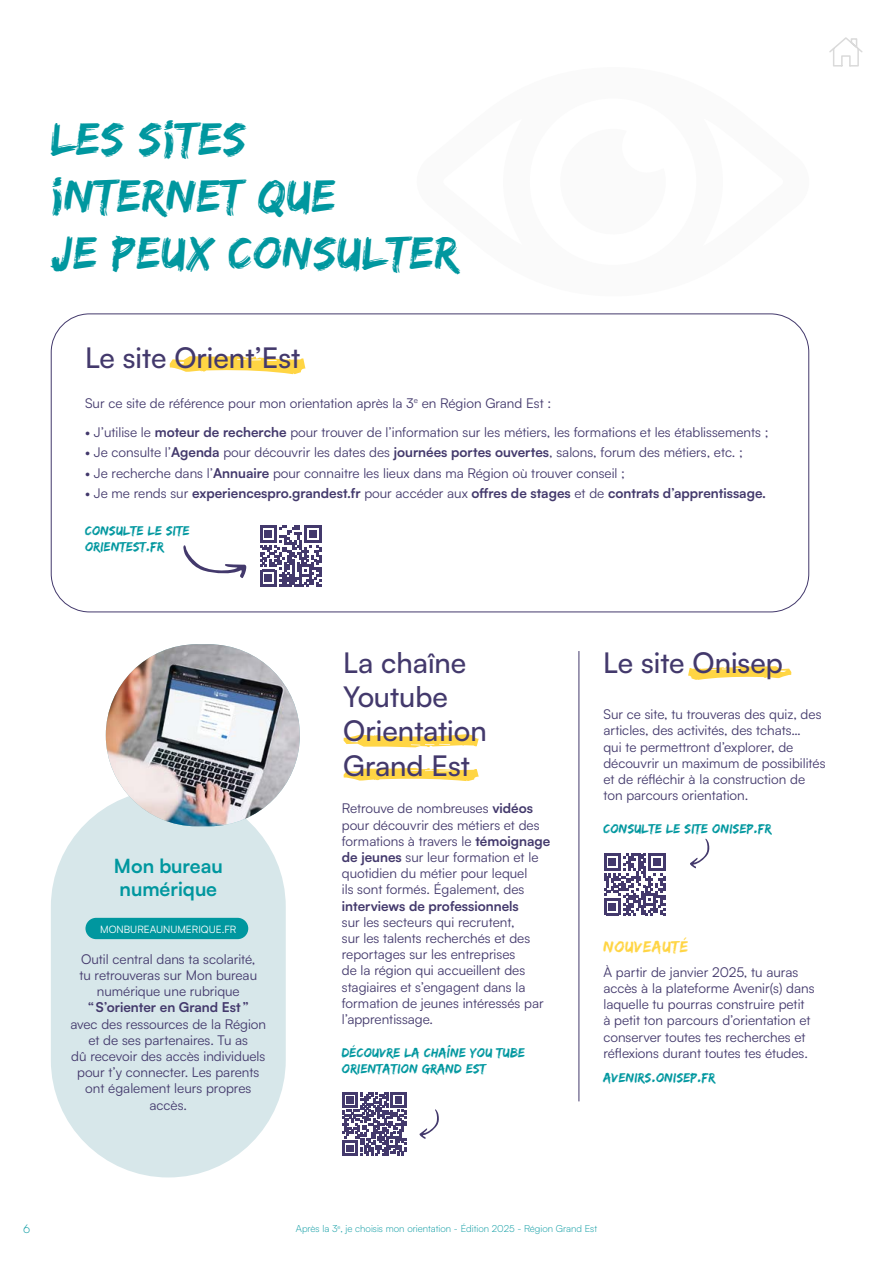
<style>
.page{position:relative;width:893px;height:1263px;background:#fff}
.page>*{position:absolute;margin:0;border:0;box-sizing:border-box;transform-origin:0 0}
.t1{font:47.25px/56.7px "Edo SZ";letter-spacing:.02em;color:#00979f}
.t2{font:500 28.5px/34.2px "Satoshi";color:#43396c}
.t3{font:700 19.5px/23.4px "Satoshi";color:#00979f}
.t4{font:16.5px "Edo SZ";letter-spacing:.04em;color:#ffd544}
.t5{font:13.5px/16.2px "Satoshi";color:#43396c}
.t6{font:700 13.5px "Satoshi";color:#43396c}
.t7{font:13.5px/16.2px "Edo SZ";letter-spacing:.02em;color:#00979f}
.t8{font:300 12px "Satoshi";color:#00979f}
.t9{font:10.2px "Satoshi";color:#fff}
.t10{font:300 9.75px "Satoshi";color:#00979f}
.s1{font-weight:700}
.s2{font-weight:400}
</style>
<div class="page">
<div style="left:51px;top:789px;width:235px;height:388px;background:#d7e7ea;border-radius:117px"></div>
<div style="left:85px;top:918px;width:163px;height:21px;background:#00979f;border-radius:11px"></div>
<svg style="left:170px;top:356px;width:135px;height:18px"></svg>
<svg style="left:260px;top:525px;width:61px;height:62px"></svg>
<svg style="left:183px;top:545px;width:63px;height:33px"></svg>
<hr style="left:578px;top:651px;width:1px;height:450px;background:#43396c">
<svg style="left:688px;top:666px;width:103px;height:14px"></svg>
<svg style="left:604px;top:853px;width:61px;height:62px"></svg>
<svg style="left:690px;top:839px;width:20px;height:29px"></svg>
<svg style="left:344px;top:734px;width:135px;height:13px"></svg>
<svg style="left:344px;top:768px;width:135px;height:13px"></svg>
<svg style="left:342px;top:1092px;width:64px;height:64px"></svg>
<svg style="left:419px;top:1109px;width:20px;height:30px"></svg>
<img style="left:106px;top:644px;width:194px;height:182px;border-radius:91px">
<svg style="left:829px;top:37px;width:34px;height:30px"></svg>
<h1 class="t1" style="left:51px;top:109px;width:409px">LES S¡TES<br>¡NTERNET QUE<br>JE PEUX CONSULTER</h1>
<h2 class="t2" style="left:85px;top:339px;width:217px">Le site Orient’Est</h2>
<p class="t5" style="left:85px;top:394px;width:468px">Sur ce site de référence pour mon orientation après la 3<sup>e</sup> en Région Grand Est :</p>
<p class="t5" style="left:85px;top:423px;width:685px">• J’utilise le <span class="s1">moteur de recherche</span> pour trouver de l’information sur les métiers, les formations et les établissements ;</p>
<p class="t5" style="left:85px;top:444px;width:659px">• Je consulte l’<span class="s1">Agenda</span> pour découvrir les dates des <span class="s1">journées portes ouvertes</span>, salons, forum des métiers, etc. ;</p>
<p class="t5" style="left:85px;top:464px;width:541px">• Je recherche dans l’<span class="s1">Annuaire</span> pour connaitre les lieux dans ma Région où trouver conseil ;</p>
<p class="t6" style="left:85px;top:483px;width:682px"><span class="s2">• Je me rends sur</span> experiencespro.grandest.fr <span class="s2">pour accéder aux</span> offres de stages <span class="s2">et de</span> contrats d’apprentissage.</p>
<p class="t7" style="left:85px;top:522px;width:106px">CONSULTE LE SITE<br>ORIENTEST.FR</p>
<h3 class="t3" style="left:114px;top:853px;width:110px">Mon bureau numérique</h3>
<p class="t9" style="left:100px;top:922px;width:138px">MONBUREAUNUMERIQUE.FR</p>
<p class="t5" style="left:79px;top:950px;width:179px;text-align:center">Outil central dans ta scolarité, tu retrouveras sur Mon bureau numérique une rubrique</p>
<p class="t6" style="left:88px;top:998px;width:163px">“S’orienter en Grand Est ”</p>
<p class="t5" style="left:70px;top:1015px;width:197px;text-align:center">avec des ressources de la Région et de ses partenaires. Tu as<br>dû recevoir des accès individuels pour t’y connecter. Les parents ont également leurs propres accès.</p>
<h2 class="t2" style="left:343px;top:644px;width:145px">La chaîne<br>Youtube<br>Orientation<br>Grand Est</h2>
<p class="t5" style="left:342px;top:800px;width:210px">Retrouve de nombreuses <span class="s1">vidéos </span>pour découvrir des métiers et des formations à travers le <span class="s1">témoignage de jeunes</span> sur leur formation et le quotidien du métier pour lequel<br>ils sont formés. Également, des</p>
<p class="t6" style="left:342px;top:896px;width:178px">interviews de professionnels</p>
<p class="t5" style="left:342px;top:913px;width:203px">sur les secteurs qui recrutent,<br>sur les talents recherchés et des reportages sur les entreprises<br>de la région qui accueillent des stagiaires et s’engagent dans la formation de jeunes intéressés par l’apprentissage.</p>
<p class="t7" style="left:342px;top:1044px;width:185px">DÉCOUVRE LA CHAÎNE YOU TUBE<br>ORIENTATION GRAND EST</p>
<h2 class="t2" style="left:603px;top:644px;width:181px">Le site Onisep</h2>
<p class="t5" style="left:603px;top:706px;width:224px">Sur ce site, tu trouveras des quiz, des articles, des activités, des tchats…<br>qui te permettront d’explorer, de découvrir un maximum de possibilités et de réfléchir à la construction de ton parcours orientation.</p>
<p class="t7" style="left:603px;top:820px;width:169px">CONSULTE LE SITE ONISEP.FR</p>
<p class="t4" style="left:603px;top:937px;width:86px">NOUVEAUTÉ</p>
<p class="t5" style="left:603px;top:963px;width:213px">À partir de janvier 2025, tu auras accès à la plateforme Avenir(s) dans laquelle tu pourras construire petit à petit ton parcours d’orientation et conserver toutes tes recherches et réflexions durant toutes tes études.</p>
<p class="t7" style="left:603px;top:1069px;width:113px">AVENIRS.ONISEP.FR</p>
<p class="t8" style="left:23px;top:1221px;width:9px">6</p>
<p class="t10" style="left:296px;top:1222px;width:303px">Après la 3<sup>e</sup>, je choisis mon orientation - Édition 2025 - Région Grand Est</p>
</div>
